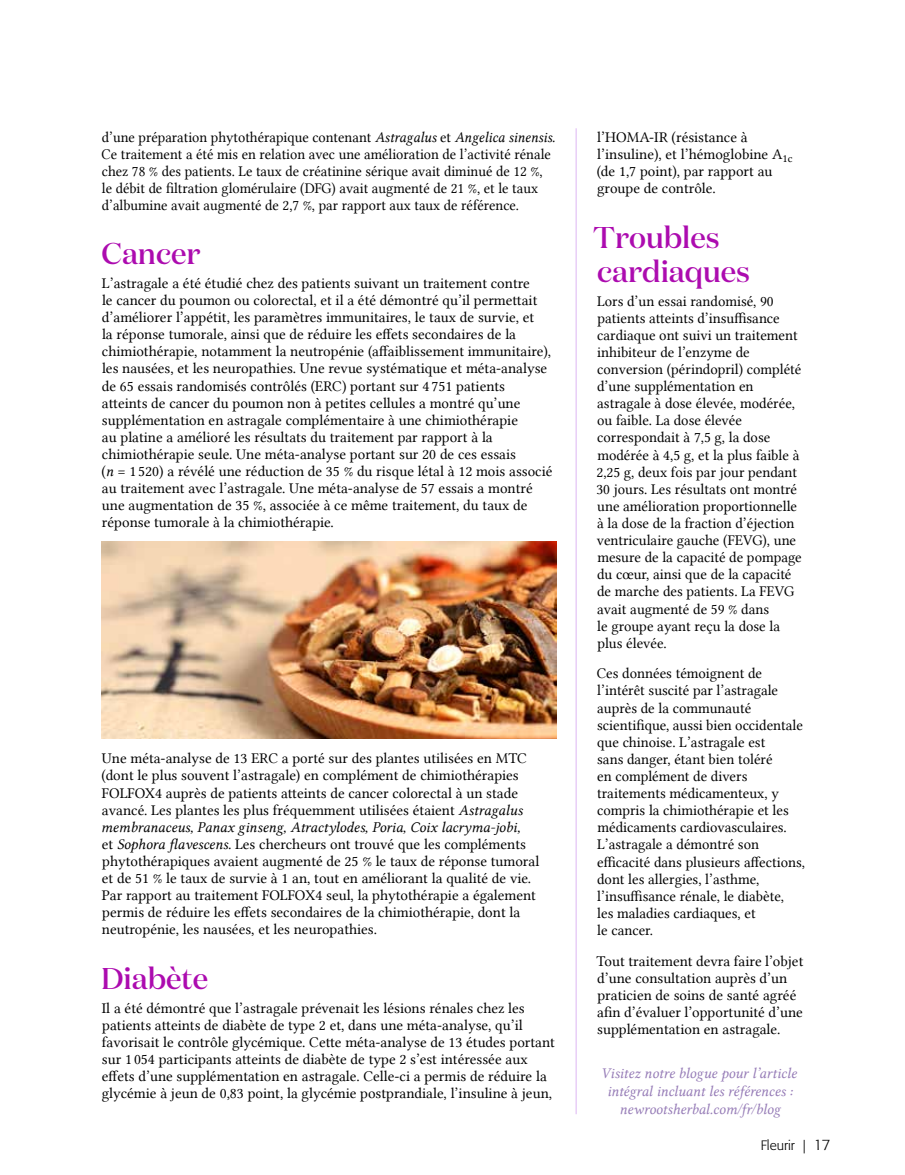
<style>
.page{position:relative;width:905px;height:1175px;background:#fff}
.page>*{position:absolute;margin:0;border:0;box-sizing:border-box;transform-origin:0 0}
.t1{font:500 30px/34.2px "Domaine Disp";color:#ac0baf}
.t2{font:15px/17.1px "Lin Libertine";color:#000}
.t3{font:15px/17px "Lin Libertine";color:#000;scale:.96 1}
.t4{font:15px/18px "Lin Libertine I";letter-spacing:-.005em;color:#967cb7;text-align:center}
.t5{font:15px "Lin Libertine I";color:#000}
.t6{font:300 13.5px "Formata";color:#000}
.s1{font-family:"Lin Libertine I"}
.s2{font-size:15px}
</style>
<div class="page">
<hr style="left:576px;top:128px;width:1px;height:986px;background:#ddb5f3">
<img style="left:101px;top:541px;width:455px;height:197px">
<p class="t3" style="left:101px;top:128px;width:474px">d’une préparation phytothérapique contenant <span class="s1">Astragalus</span> et <span class="s1">Angelica sinensis.<br></span>Ce traitement a été mis en relation avec une amélioration de l’activité rénale chez 78 % des patients. Le taux de créatinine sérique avait diminué de 12 %, le débit de filtration glomérulaire (DFG) avait augmenté de 21 %, et le taux d’albumine avait augmenté de 2,7 %, par rapport aux taux de référence.</p>
<h1 class="t1" style="left:102px;top:236px;width:100px">Cancer</h1>
<p class="t2" style="left:101px;top:274px;width:452px">L’astragale a été étudié chez des patients suivant un traitement contre<br>le cancer du poumon ou colorectal, et il a été démontré qu’il permettait d’améliorer l’appétit, les paramètres immunitaires, le taux de survie, et<br>la réponse tumorale, ainsi que de réduire les effets secondaires de la chimiothérapie, notamment la neutropénie (affaiblissement immunitaire), les nausées, et les neuropathies. Une revue systématique et méta-analyse de 65 essais randomisés contrôlés (ERC) portant sur 4 751 patients atteints de cancer du poumon non à petites cellules a montré qu’une supplémentation en astragale complémentaire à une chimiothérapie<br>au platine a amélioré les résultats du traitement par rapport à la chimiothérapie seule. Une méta-analyse portant sur 20 de ces essais<br>(<span class="s1">n</span> = 1 520) a révélé une réduction de 35 % du risque létal à 12 mois associé au traitement avec l’astragale. Une méta-analyse de 57 essais a montré une augmentation de 35 %, associée à ce même traitement, du taux de réponse tumorale à la chimiothérapie.</p>
<p class="t2" style="left:101px;top:750px;width:427px">Une méta-analyse de 13 ERC a porté sur des plantes utilisées en MTC (dont le plus souvent l’astragale) en complément de chimiothérapies FOLFOX4 auprès de patients atteints de cancer colorectal à un stade avancé. Les plantes les plus fréquemment utilisées étaient <span class="s1">Astragalus</span></p>
<p class="t5" style="left:101px;top:818px;width:421px">membranaceus, Panax ginseng, Atractylodes, Poria, Coix lacryma-jobi,</p>
<p class="t2" style="left:102px;top:835px;width:439px">et <span class="s1">Sophora flavescens.</span> Les chercheurs ont trouvé que les compléments phytothérapiques avaient augmenté de 25 % le taux de réponse tumoral et de 51 % le taux de survie à 1 an, tout en améliorant la qualité de vie.<br>Par rapport au traitement FOLFOX4 seul, la phytothérapie a également permis de réduire les effets secondaires de la chimiothérapie, dont la neutropénie, les nausées, et les neuropathies.</p>
<h1 class="t1" style="left:101px;top:960px;width:109px">Diabète</h1>
<p class="t2" style="left:102px;top:999px;width:454px">Il a été démontré que l’astragale prévenait les lésions rénales chez les patients atteints de diabète de type 2 et, dans une méta-analyse, qu’il favorisait le contrôle glycémique. Cette méta-analyse de 13 études portant sur 1 054 participants atteints de diabète de type 2 s’est intéressée aux effets d’une supplémentation en astragale. Celle-ci a permis de réduire la glycémie à jeun de 0,83 point, la glycémie postprandiale, l’insuline à jeun,</p>
<p class="t2" style="left:596px;top:128px;width:197px">l’HOMA‑IR (résistance à l’insuline), et l’hémoglobine A<sub>1c </sub>(de 1,7 point), par rapport au groupe de contrôle.</p>
<h1 class="t1" style="left:593px;top:219px;width:158px">Troubles cardiaques</h1>
<p class="t2" style="left:596px;top:292px;width:207px">Lors d’un essai randomisé, 90 patients atteints d’insuffisance cardiaque ont suivi un traitement inhibiteur de l’enzyme de conversion (périndopril) complété d’une supplémentation en astragale à dose élevée, modérée, ou faible. La dose élevée correspondait à 7,5 g, la dose modérée à 4,5 g, et la plus faible à<br>2,25 g, deux fois par jour pendant<br>30 jours. Les résultats ont montré une amélioration proportionnelle à la dose de la fraction d’éjection ventriculaire gauche (FEVG), une mesure de la capacité de pompage du cœur, ainsi que de la capacité de marche des patients. La FEVG avait augmenté de 59 % dans<br>le groupe ayant reçu la dose la plus élevée.</p>
<p class="t2" style="left:596px;top:665px;width:210px">Ces données témoignent de l’intérêt suscité par l’astragale auprès de la communauté scientifique, aussi bien occidentale que chinoise. L’astragale est<br>sans danger, étant bien toléré<br>en complément de divers traitements médicamenteux, y compris la chimiothérapie et les médicaments cardiovasculaires.<br>L’astragale a démontré son efficacité dans plusieurs affections, dont les allergies, l’asthme, l’insuffisance rénale, le diabète,<br>les maladies cardiaques, et<br>le cancer.</p>
<p class="t2" style="left:596px;top:952px;width:208px">Tout traitement devra faire l’objet d’une consultation auprès d’un praticien de soins de santé agréé afin d’évaluer l’opportunité d’une supplémentation en astragale.</p>
<p class="t4" style="left:601px;top:1064px;width:197px">Visitez notre blogue pour l’article intégral incluant les références : newrootsherbal.com/fr/blog</p>
<p class="t6" style="left:760px;top:1137px;width:71px">Fleurir | <span class="s2">17</span></p>
</div>
